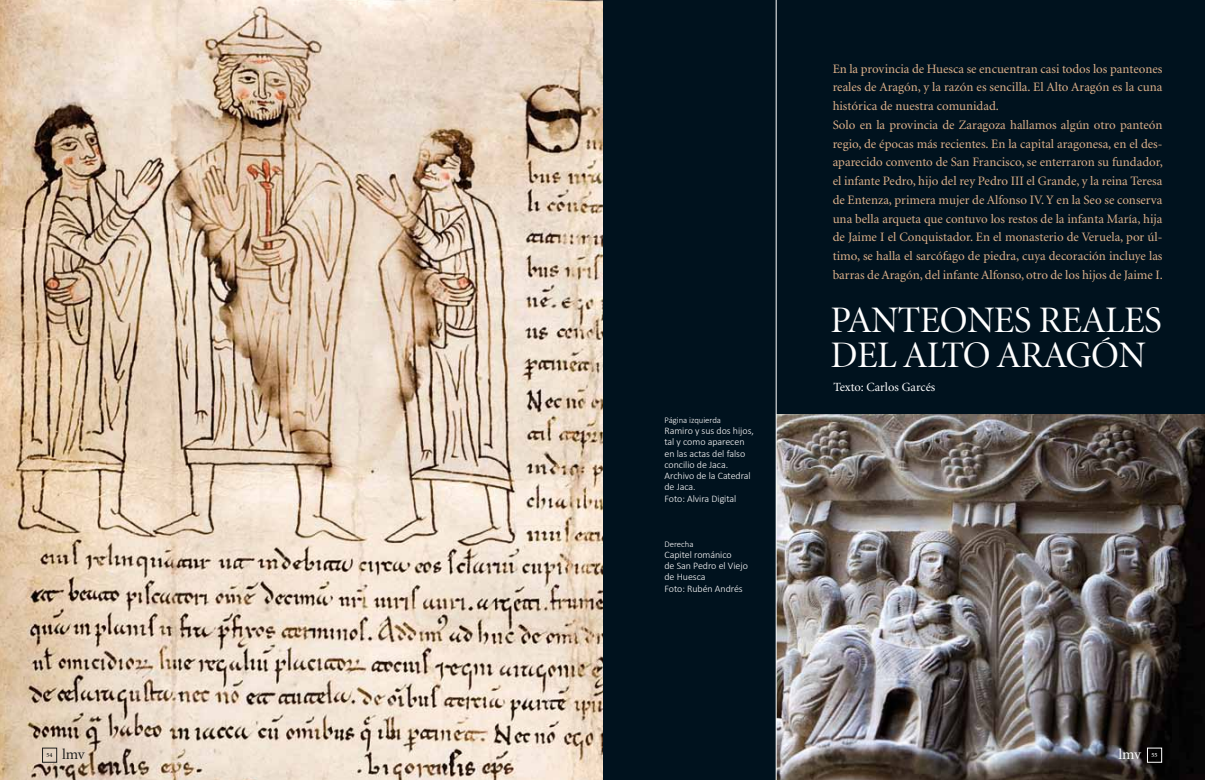
<style>
.page{position:relative;width:1205px;height:780px;background:#fff}
.page>*{position:absolute;margin:0;border:0;box-sizing:border-box;transform-origin:0 0}
.t1{font:37.38px "Minion Display";letter-spacing:-.015em;color:#fff}
.t2{font:15px "Minion";color:#1d1d1b}
.t3{font:15px "Minion";color:#fff}
.t4{font:12.88px/18.8px "Minion";color:#dfb28b}
.t5{font:12.5px "Minion";color:#fff}
.t6{font:300 10px/11.2px "Calibri";letter-spacing:-.005em;color:#fff}
.t7{font:300 8.75px "Calibri";letter-spacing:-.005em;color:#fff}
.t8{font:600 6.25px "Minion";color:#1d1d1b}
.t9{font:600 6.25px "Minion";color:#fff}
</style>
<div class="page">
<div style="left:601px;top:0;width:604px;height:780px;background:#00121e"></div>
<img style="left:777px;top:414px;width:428px;height:366px">
<img style="left:0;top:0;width:602px;height:780px">
<div style="left:42px;top:748px;width:15px;height:14px;border:1px solid #1d1d1b"></div>
<div style="left:1147px;top:748px;width:15px;height:14px;border:1px solid #fff"></div>
<hr style="left:776px;top:0;width:1px;height:780px;background:#fff">
<p class="t4" style="left:833px;top:59px;width:332px">En la provincia de Huesca se encuentran casi todos los panteones reales de Aragón, y la razón es sencilla. El Alto Aragón es la cuna histórica de nuestra comunidad.<br>Solo en la provincia de Zaragoza hallamos algún otro panteón regio, de épocas más recientes. En la capital aragonesa, en el des&shy;aparecido convento de San Francisco, se enterraron su fundador, el infante Pedro, hijo del rey Pedro III el Grande, y la reina Teresa de Entenza, primera mujer de Alfonso IV. Y en la Seo se conserva una bella arqueta que contuvo los restos de la infanta María, hija de Jaime I el Conquistador. En el monasterio de Veruela, por úl&shy;timo, se halla el sarcófago de piedra, cuya decoración incluye las barras de Aragón, del infante Alfonso, otro de los hijos de Jaime I.</p>
<h1 class="t1" style="left:830px;top:302px;width:41px">PANTEONES</h1>
<h1 class="t1" style="left:1039px;top:302px;width:22px">REALES</h1>
<h1 class="t1" style="left:830px;top:337px;width:23px">DEL</h1>
<h1 class="t1" style="left:903px;top:337px;width:45px">ALTO</h1>
<h1 class="t1" style="left:997px;top:337px;width:48px">ARAG</h1>
<h1 class="t1" style="left:1091px;top:337px;width:49px">ÓN</h1>
<p class="t7" style="left:664px;top:414px;width:58px">Página izquierda</p>
<p class="t6" style="left:664px;top:425px;width:91px">Ramiro y sus dos hijos, tal y como aparecen en las actas del falso concilio de Jaca.<br>Archivo de la Catedral de Jaca.<br>Foto: Alvira Digital</p>
<p class="t7" style="left:664px;top:538px;width:30px">Derecha</p>
<p class="t6" style="left:664px;top:548px;width:85px">Capitel románico<br>de San Pedro el Viejo de Huesca<br>Foto: Rubén Andrés</p>
<p class="t5" style="left:833px;top:381px;width:103px">Texto: Carlos Garcés</p>
<p class="t8" style="left:47px;top:751px;width:8px">54</p>
<p class="t2" style="left:62px;top:747px;width:24px">lmv</p>
<p class="t3" style="left:1118px;top:747px;width:24px">lmv</p>
<p class="t9" style="left:1151px;top:751px;width:8px">55</p>
</div>
